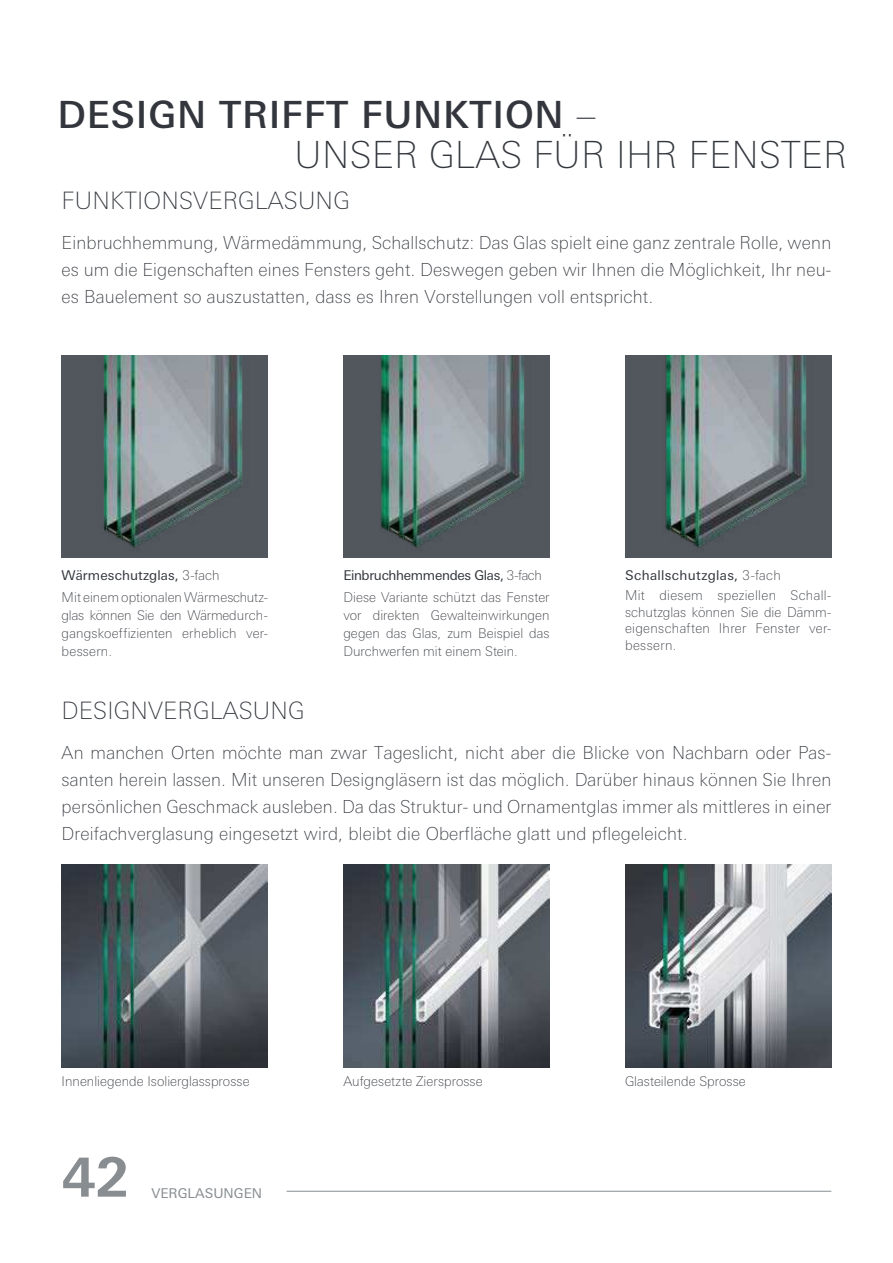
<style>
.page{position:relative;width:893px;height:1263px;background:#fff}
.page>*{position:absolute;margin:0;border:0;box-sizing:border-box;transform-origin:0 0}
.t1{font:700 54px "LT Univers Basic";color:#878d91}
.t2{font:100 37.5px/39.9px "LT Univers Basic";letter-spacing:.01em;color:#33373d}
.t3{font:100 24px "LT Univers Basic";letter-spacing:.01em;color:#33373d}
.t4{font:100 18px/27px "LT Univers Basic";letter-spacing:.01em;color:#33373d;text-align:justify}
.t5{font:100 13.5px/18px "LT Univers Basic";letter-spacing:.005em;color:#33373d;text-align:justify}
.t6{font:100 13.5px/20.7px "LT Univers Basic";letter-spacing:.025em;color:#33373d}
.t7{font:13.5px "LT Univers Basic";color:#878d91}
.s1{font-weight:500}
.s2{font-weight:400}
</style>
<div class="page">
<img style="left:625px;top:355px;width:206px;height:203px">
<img style="left:62px;top:355px;width:206px;height:203px">
<img style="left:343px;top:355px;width:207px;height:203px">
<hr style="left:287px;top:1191px;width:544px;height:1px;background:#878d91">
<img style="left:625px;top:865px;width:206px;height:202px">
<img style="left:62px;top:865px;width:206px;height:202px">
<img style="left:343px;top:865px;width:207px;height:202px">
<h2 class="t2" style="left:295px;top:95px;width:554px;text-indent:-237px"><span class="s1">DESIGN TRIFFT FUNKTION</span> –<br>UNSER GLAS FÜR IHR FENSTER</h2>
<h3 class="t3" style="left:62px;top:188px;width:290px">FUNKTIONSVERGLASUNG</h3>
<p class="t4" style="left:62px;top:230px;width:771px">Einbruchhemmung, Wärmedämmung, Schallschutz: Das Glas spielt eine ganz zentrale Rolle, wenn es um die Eigenschaften eines Fensters geht. Deswegen geben wir Ihnen die Möglichkeit, Ihr neu&shy;es Bauelement so auszustatten, dass es Ihren Vorstellungen voll entspricht.</p>
<p class="t5" style="left:62px;top:564px;width:208px;line-height:22.2px"><span class="s2">Wärmeschutzglas,</span> 3-fach<br>Mit einem optionalen Wärmeschutz-</p>
<p class="t5" style="left:62px;top:606px;width:208px">glas können Sie den Wärmedurch&shy;gangskoeffizienten erheblich ver&shy;bessern.</p>
<p class="t5" style="left:343px;top:564px;width:208px;line-height:22.2px"><span class="s2">Einbruchhemmendes Glas,</span> 3-fach<br>Diese Variante schützt das Fenster</p>
<p class="t5" style="left:343px;top:606px;width:208px">vor direkten Gewalteinwirkungen gegen das Glas, zum Beispiel das Durchwerfen mit einem Stein.</p>
<p class="t6" style="left:625px;top:565px;width:208px"><span class="s2">Schallschutzglas,</span> 3-fach<br>Mit diesem speziellen Schall-</p>
<p class="t5" style="left:625px;top:604px;width:208px;line-height:16.5px">schutzglas können Sie die Dämm&shy;eigenschaften Ihrer Fenster ver&shy;bessern.</p>
<h3 class="t3" style="left:62px;top:697px;width:244px">DESIGNVERGLASUNG</h3>
<p class="t4" style="left:62px;top:739px;width:771px">An manchen Orten möchte man zwar Tageslicht, nicht aber die Blicke von Nachbarn oder Pas&shy;santen herein lassen. Mit unseren Designgläsern ist das möglich. Darüber hinaus können Sie Ihren persönlichen Geschmack ausleben. Da das Struktur- und Ornamentglas immer als mittleres in einer Dreifachverglasung eingesetzt wird, bleibt die Oberfläche glatt und pflegeleicht.</p>
<p class="t5" style="left:62px;top:1072px;width:189px">Innenliegende Isolierglassprosse</p>
<p class="t5" style="left:625px;top:1072px;width:122px">Glasteilende Sprosse</p>
<p class="t5" style="left:343px;top:1072px;width:141px">Aufgesetzte Ziersprosse</p>
<h1 class="t1" style="left:62px;top:1146px;width:69px">42</h1>
<p class="t7" style="left:151px;top:1185px;width:112px">VERGLASUNGEN</p>
</div>
